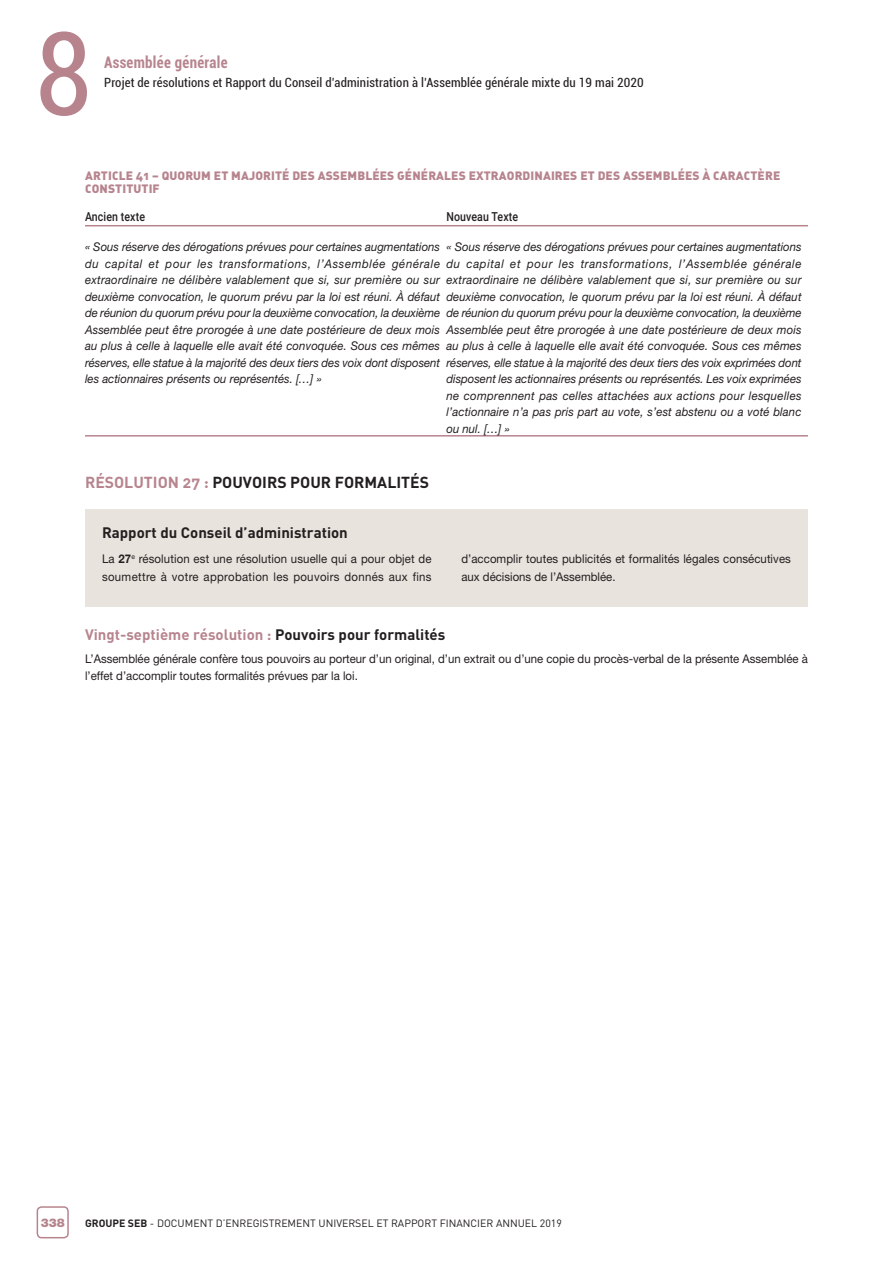
<style>
.page{position:relative;width:893px;height:1263px;background:#fff}
.page>*{position:absolute;margin:0;border:0;box-sizing:border-box;transform-origin:0 0}
.t1{font:condensed 115.5px "Roboto";color:#b7848e;scale:.93 1}
.t2{font:700 condensed 16.05px "Roboto";letter-spacing:.02em;color:#b7848e;scale:.93 1}
.t3{font:15.75px "DIN Bold Alternate";color:#231f20}
.t4{font:700 15px "DIN";color:#b7848e}
.t5{font:700 15px "DIN";color:#231f20}
.t6{font:condensed 12.75px "Roboto";letter-spacing:.01em;color:#231f20}
.t7{font:500 12.45px "Roboto";letter-spacing:.01em;color:#231f20;scale:.85 1}
.t8{font:italic 12px/16.5px "Helvetica Neue LT Std";letter-spacing:.005em;color:#231f20;text-align:justify;scale:.95 1}
.t9{font:12px/18px "Helvetica Neue LT Std";color:#231f20;scale:.95 1}
.t10{font:12px/13.5px "DIN Black Alternate";letter-spacing:.01em;color:#b7848e}
.t11{font:900 12px "Helvetica Neue LT Std";color:#b7848e}
.t12{font:10.5px "DIN";color:#231f20}
.s1{color:#b7848e}
.s2{font-weight:700}
.s3{color:#231f20}
</style>
<div class="page">
<hr style="left:85px;top:225px;width:723px;height:1px;background:#b7848e">
<hr style="left:85px;top:435px;width:723px;height:1px;background:#b7848e">
<div style="left:85px;top:509px;width:723px;height:98px;background:#e9e3dd"></div>
<div style="left:37px;top:1206px;width:32px;height:32px;border:2px solid #b7848e;border-radius:4px"></div>
<h1 class="t1" style="left:36px;top:8px;width:61px">8</h1>
<h2 class="t2" style="left:104px;top:53px;width:134px">Assemblée générale</h2>
<p class="t6" style="left:104px;top:75px;width:541px">Projet de résolutions et Rapport du Conseil d’administration à l’Assemblée générale mixte du 19 mai 2020</p>
<p class="t10" style="left:85px;top:168px;width:697px">ARTICLE 41 – QUORUM ET MAJORITÉ DES ASSEMBLÉES GÉNÉRALES EXTRAORDINAIRES ET DES ASSEMBLÉES À CARACTÈRE<br>CONSTITUTIF</p>
<p class="t7" style="left:85px;top:210px;width:72px">Ancien texte</p>
<p class="t7" style="left:446px;top:210px;width:86px">Nouveau Texte</p>
<p class="t8" style="left:85px;top:240px;width:375px">« Sous réserve des dérogations prévues pour certaines augmentations du capital et pour les transformations, l’Assemblée générale extraordinaire ne délibère valablement que si, sur première ou sur deuxième convocation, le quorum prévu par la loi est réuni. À défaut de réunion du quorum prévu pour la deuxième convocation, la deuxième Assemblée peut être prorogée à une date postérieure de deux mois au plus à celle à laquelle elle avait été convoquée. Sous ces mêmes réserves, elle statue à la majorité des deux tiers des voix dont disposent les actionnaires présents ou représentés. […] »</p>
<p class="t8" style="left:446px;top:240px;width:375px">« Sous réserve des dérogations prévues pour certaines augmentations du capital et pour les transformations, l’Assemblée générale extraordinaire ne délibère valablement que si, sur première ou sur deuxième convocation, le quorum prévu par la loi est réuni. À défaut de réunion du quorum prévu pour la deuxième convocation, la deuxième Assemblée peut être prorogée à une date postérieure de deux mois au plus à celle à laquelle elle avait été convoquée. Sous ces mêmes réserves, elle statue à la majorité des deux tiers des voix exprimées dont disposent les actionnaires présents ou représentés. Les voix exprimées ne comprennent pas celles attachées aux actions pour lesquelles l’actionnaire n’a pas pris part au vote, s’est abstenu ou a voté blanc ou nul. […] »</p>
<h3 class="t3" style="left:85px;top:472px;width:345px"><span class="s1">RÉSOLUTION 27 :</span> POUVOIRS POUR FORMALITÉS</h3>
<p class="t5" style="left:102px;top:523px;width:247px">Rapport du Conseil d’administration</p>
<p class="t9" style="left:102px;top:551px;width:348px">La <span class="s2">27</span> <sup>e</sup> résolution est une résolution usuelle qui a pour objet de soumettre à votre approbation les pouvoirs donnés aux fins</p>
<p class="t9" style="left:461px;top:551px;width:348px">d’accomplir toutes publicités et formalités légales consécutives aux décisions de l’Assemblée.</p>
<p class="t4" style="left:85px;top:625px;width:362px">Vingt-sep tième résolution : <span class="s3">Pouvoirs pour formalités</span></p>
<p class="t9" style="left:85px;top:652px;width:762px;line-height:16.5px">L’Assemblée générale confère tous pouvoirs au porteur d’un original, d’un extrait ou d’une copie du procès-verbal de la présente Assemblée à l’effet d’accomplir toutes formalités prévues par la loi.</p>
<p class="t11" style="left:41px;top:1218px;width:26px">338</p>
<p class="t12" style="left:85px;top:1216px;width:478px"><span class="s2">GROUPE SEB</span> - DOCUMENT D’ENREGISTREMENT UNIVERSEL ET RAPPORT FINANCIER ANNUEL 2019</p>
</div>
